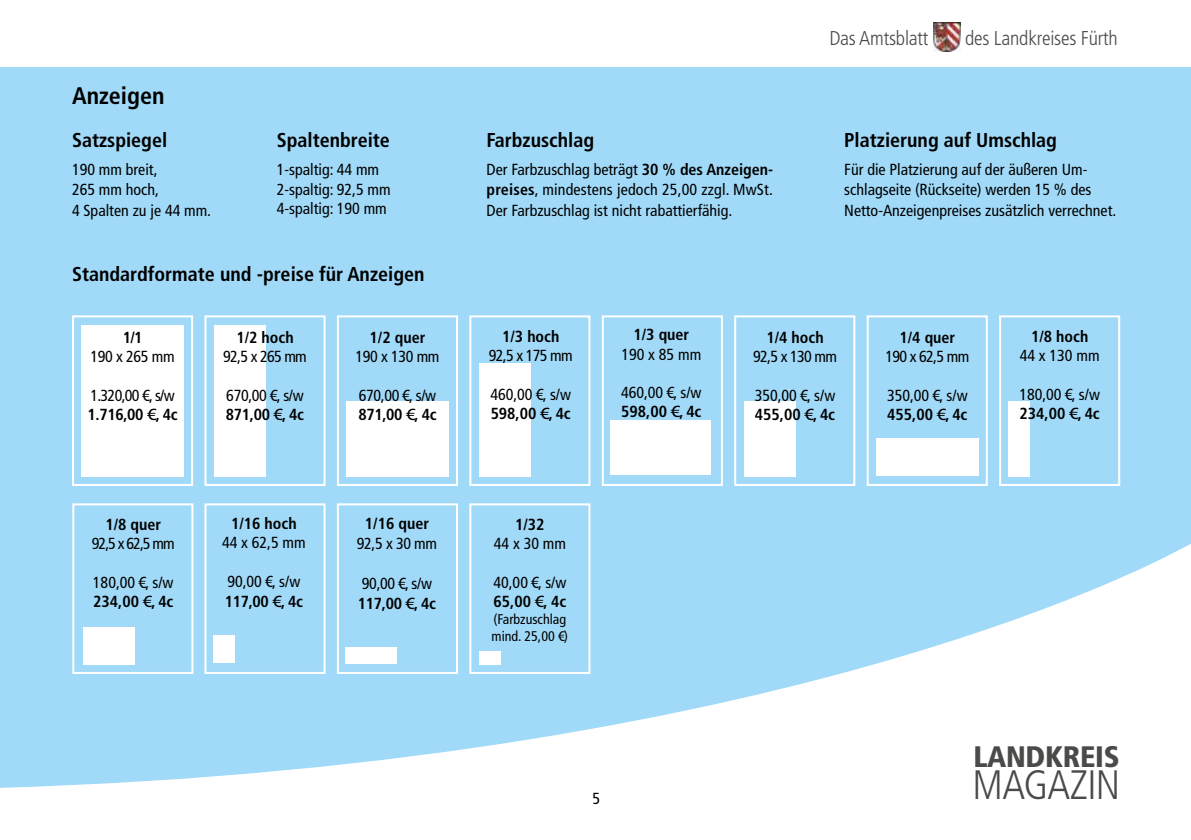
<style>
.page{position:relative;width:1191px;height:840px;background:#fff}
.page>*{position:absolute;margin:0;border:0;box-sizing:border-box;transform-origin:0 0}
.t1{font:300 condensed 41px "Frutiger LT Std";letter-spacing:-.015em;color:#4a4a49}
.t2{font:900 condensed 29.6px "Frutiger LT Std";letter-spacing:-.01em;color:#4a4a49}
.t3{font:700 condensed 24px "Frutiger LT Std";color:#000}
.t4{font:700 condensed 20px "Frutiger LT Std";color:#000}
.t5{font:300 condensed 20px "Frutiger LT Std";letter-spacing:-.01em;color:#4a4a49}
.t6{font:condensed 16px/19.2px "Frutiger LT Std";color:#000}
.t7{font:700 condensed 16px "Frutiger LT Std";color:#000}
.t8{font:condensed 14px/16.8px "Frutiger LT Std";color:#000}
.s1{font-weight:700}
.s2{font-stretch:normal}
</style>
<div class="page">
<div style="left:0;top:0;width:1191px;height:839px;background:#a1daf8"></div>
<svg style="left:0;top:543px;width:1191px;height:296px"></svg>
<div style="left:0;top:0;width:1191px;height:67px;background:#fff"></div>
<img style="left:933px;top:23px;width:27px;height:29px">
<div style="left:204px;top:315px;width:121px;height:170px;border:2px solid #fff"></div>
<div style="left:214px;top:325px;width:51px;height:151px;background:#fff"></div>
<div style="left:337px;top:315px;width:121px;height:170px;border:2px solid #fff"></div>
<div style="left:346px;top:400px;width:102px;height:76px;background:#fff"></div>
<div style="left:744px;top:400px;width:51px;height:76px;background:#fff"></div>
<div style="left:734px;top:315px;width:121px;height:170px;border:2px solid #fff"></div>
<div style="left:876px;top:438px;width:102px;height:38px;background:#fff"></div>
<div style="left:866px;top:315px;width:121px;height:170px;border:2px solid #fff"></div>
<div style="left:999px;top:315px;width:121px;height:170px;border:2px solid #fff"></div>
<div style="left:1008px;top:400px;width:22px;height:76px;background:#fff"></div>
<div style="left:83px;top:626px;width:51px;height:38px;background:#fff"></div>
<div style="left:72px;top:503px;width:121px;height:170px;border:2px solid #fff"></div>
<div style="left:346px;top:646px;width:51px;height:16px;background:#fff"></div>
<div style="left:337px;top:503px;width:121px;height:170px;border:2px solid #fff"></div>
<div style="left:204px;top:503px;width:121px;height:170px;border:2px solid #fff"></div>
<div style="left:213px;top:635px;width:21px;height:27px;background:#fff"></div>
<div style="left:469px;top:503px;width:121px;height:170px;border:2px solid #fff"></div>
<div style="left:479px;top:650px;width:21px;height:14px;background:#fff"></div>
<div style="left:72px;top:315px;width:121px;height:170px;border:2px solid #fff"></div>
<div style="left:82px;top:325px;width:102px;height:151px;background:#fff"></div>
<div style="left:469px;top:315px;width:121px;height:170px;border:2px solid #fff"></div>
<div style="left:480px;top:363px;width:51px;height:113px;background:#fff"></div>
<div style="left:602px;top:315px;width:121px;height:170px;border:2px solid #fff"></div>
<div style="left:610px;top:420px;width:101px;height:54px;background:#fff"></div>
<h3 class="t3" style="left:72px;top:82px;width:94px">Anzeigen</h3>
<p class="t4" style="left:72px;top:128px;width:97px">Satzspiegel</p>
<p class="t6" style="left:72px;top:160px;width:141px;line-height:20px">190 mm breit,<br>265 mm hoch,<br>4 Spalten zu je 44 mm.</p>
<p class="t4" style="left:277px;top:128px;width:115px">Spaltenbreite</p>
<p class="t6" style="left:277px;top:160px;width:115px">1-spaltig: 44 mm<br>2-spaltig: 92,5 mm<br>4-spaltig: 190 mm</p>
<p class="t4" style="left:72px;top:262px;width:354px">Standardformate und -preise für Anzeigen</p>
<p class="t7" style="left:123px;top:328px;width:21px">1/1</p>
<p class="t6" style="left:91px;top:347px;width:85px">190 x 265 mm</p>
<p class="t6" style="left:88px;top:385px;width:91px">1.320,00 €, s/w<br><span class="s1">1.716,00</span> <span class="s2">€</span><span class="s1">, 4c</span></p>
<p class="t7" style="left:105px;top:514px;width:57px">1/8 quer</p>
<p class="t6" style="left:92px;top:534px;width:84px">92,5 x 62,5 mm</p>
<p class="t6" style="left:93px;top:572px;width:82px">180,00 €, s/w<br><span class="s1">234,00</span> <span class="s2">€</span><span class="s1">, 4c</span></p>
<p class="t7" style="left:236px;top:328px;width:59px">1/2 hoch</p>
<p class="t6" style="left:223px;top:347px;width:85px">92,5 x 265 mm</p>
<p class="t6" style="left:226px;top:385px;width:80px">670,00 €, s/w<br><span class="s1">871,00</span> <span class="s2">€</span><span class="s1">, 4c</span></p>
<p class="t7" style="left:231px;top:513px;width:67px">1/16 hoch</p>
<p class="t6" style="left:222px;top:532px;width:85px">44 x 62,5 mm</p>
<p class="t6" style="left:225px;top:570px;width:80px;line-height:20px">90,00 €, s/w<br><span class="s1">117,00</span> <span class="s2">€</span><span class="s1">, 4c</span></p>
<p class="t7" style="left:369px;top:328px;width:57px">1/2 quer</p>
<p class="t6" style="left:355px;top:347px;width:85px">190 x 130 mm</p>
<p class="t6" style="left:358px;top:385px;width:80px">670,00 €, s/w<br><span class="s1">871,00</span> <span class="s2">€</span><span class="s1">, 4c</span></p>
<p class="t7" style="left:365px;top:513px;width:66px">1/16 quer</p>
<p class="t6" style="left:357px;top:533px;width:82px">92,5 x 30 mm</p>
<p class="t6" style="left:358px;top:573px;width:80px;line-height:20px">90,00 €, s/w<br><span class="s1">117,00</span> <span class="s2">€</span><span class="s1">, 4c</span></p>
<p class="t4" style="left:486px;top:128px;width:109px">Farbzuschlag</p>
<p class="t6" style="left:486px;top:160px;width:288px;line-height:20px;text-align:justify">Der Farbzuschlag beträgt <span class="s1">30 % des Anzeigen&shy;preises</span>, mindestens jedoch 25,00 zzgl. MwSt.<br>Der Farbzuschlag ist nicht rabattierfähig.</p>
<p class="t5" style="left:829px;top:27px;width:101px">Das Amtsblatt</p>
<p class="t5" style="left:965px;top:27px;width:154px">des Landkreises Fürth</p>
<p class="t4" style="left:844px;top:128px;width:214px">Platzierung auf Umschlag</p>
<p class="t6" style="left:844px;top:160px;width:273px;line-height:20px">Für die Platzierung auf der äußeren Um&shy;schlagseite (Rückseite) werden 15 % des<br>Netto-Anzeigenpreises zusätzlich verrechnet.</p>
<p class="t7" style="left:502px;top:327px;width:59px">1/3 hoch</p>
<p class="t6" style="left:489px;top:346px;width:85px">92,5 x 175 mm</p>
<p class="t6" style="left:490px;top:384px;width:82px">460,00 €, s/w<br><span class="s1">598,00</span> <span class="s2">€</span><span class="s1">, 4c</span></p>
<p class="t7" style="left:515px;top:515px;width:31px">1/32</p>
<p class="t6" style="left:494px;top:534px;width:74px">44 x 30 mm</p>
<p class="t6" style="left:493px;top:572px;width:74px">40,00 €, s/w<br><span class="s1">65,00</span> <span class="s2">€</span><span class="s1">, 4c</span></p>
<p class="t8" style="left:491px;top:610px;width:78px">(Farbzuschlag mind. 25,00 €)</p>
<p class="t7" style="left:633px;top:325px;width:57px">1/3 quer</p>
<p class="t6" style="left:621px;top:344px;width:81px">190 x 85 mm</p>
<p class="t6" style="left:621px;top:383px;width:82px">460,00 €, s/w<br><span class="s1">598,00</span> <span class="s2">€</span><span class="s1">, 4c</span></p>
<p class="t6" style="left:592px;top:788px;width:9px">5</p>
<p class="t7" style="left:766px;top:328px;width:59px">1/4 hoch</p>
<p class="t6" style="left:753px;top:347px;width:85px">92,5 x 130 mm</p>
<p class="t6" style="left:754px;top:385px;width:82px">350,00 €, s/w<br><span class="s1">455,00</span> <span class="s2">€</span><span class="s1">, 4c</span></p>
<p class="t7" style="left:899px;top:327px;width:57px">1/4 quer</p>
<p class="t6" style="left:885px;top:347px;width:85px">190 x 62,5 mm</p>
<p class="t6" style="left:887px;top:385px;width:82px">350,00 €, s/w<br><span class="s1">455,00</span> <span class="s2">€</span><span class="s1">, 4c</span></p>
<p class="t7" style="left:1031px;top:327px;width:59px">1/8 hoch</p>
<p class="t6" style="left:1019px;top:346px;width:81px">44 x 130 mm</p>
<p class="t6" style="left:1019px;top:384px;width:82px">180,00 €, s/w<br><span class="s1">234,00</span> <span class="s2">€</span><span class="s1">, 4c</span></p>
<h2 class="t2" style="left:973px;top:738px;width:148px">LANDKREIS</h2>
<h1 class="t1" style="left:972px;top:761px;width:149px">MAGAZIN</h1>
</div>
